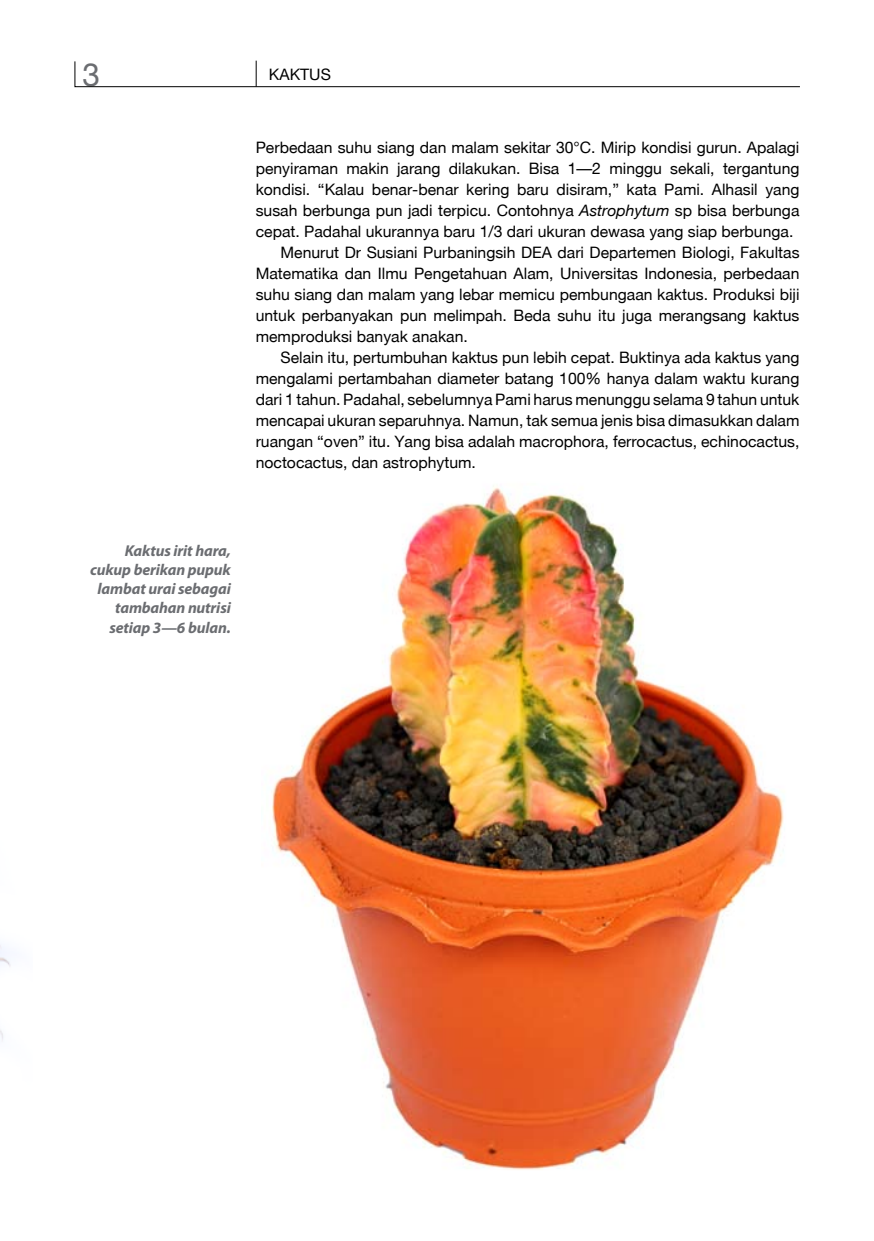
<style>
.page{position:relative;width:874px;height:1241px;background:#fff}
.page>*{position:absolute;margin:0;border:0;box-sizing:border-box;transform-origin:0 0}
.t1{font:31.5px "Helvetica Neue";color:#6b6d71}
.t2{font:15.75px "Helvetica Neue";color:#000}
.t3{font:italic 700 15.75px/19.2px "Myriad Pro";letter-spacing:-.01em;color:#6b6d71;text-align:right}
.s1{font-style:italic}
</style>
<div class="page">
<svg style="left:74px;top:60px;width:726px;height:28px"></svg>
<img style="left:0;top:945px;width:11px;height:96px">
<img style="left:272px;top:486px;width:512px;height:684px">
<h1 class="t1" style="left:82px;top:56px;width:19px">3</h1>
<p class="t2" style="left:269px;top:65px;width:63px">KAKTUS</p>
<p class="t2" style="left:255px;top:138px;width:545px">Perbedaan suhu siang dan malam sekitar 30°C. Mirip kondisi gurun. Apalagi</p>
<p class="t2" style="left:255px;top:159px;width:545px">penyiraman makin jarang dilakukan. Bisa 1—2 minggu sekali, tergantung</p>
<p class="t2" style="left:255px;top:180px;width:545px">kondisi. “Kalau benar-benar kering baru disiram,” kata Pami. Alhasil yang</p>
<p class="t2" style="left:255px;top:201px;width:545px">susah berbunga pun jadi terpicu. Contohnya <span class="s1">Astrophytum</span> sp bisa berbunga</p>
<p class="t2" style="left:255px;top:222px;width:539px">cepat. Padahal ukurannya baru 1/3 dari ukuran dewasa yang siap berbunga.</p>
<p class="t2" style="left:280px;top:243px;width:520px">Menurut Dr Susiani Purbaningsih DEA dari Departemen Biologi, Fakultas</p>
<p class="t2" style="left:255px;top:264px;width:545px">Matematika dan Ilmu Pengetahuan Alam, Universitas Indonesia, perbedaan</p>
<p class="t2" style="left:255px;top:285px;width:545px">suhu siang dan malam yang lebar memicu pembungaan kaktus. Produksi biji</p>
<p class="t2" style="left:255px;top:306px;width:545px">untuk perbanyakan pun melimpah. Beda suhu itu juga merangsang kaktus</p>
<p class="t2" style="left:255px;top:327px;width:213px">memproduksi banyak anakan.</p>
<p class="t2" style="left:280px;top:348px;width:520px">Selain itu, pertumbuhan kaktus pun lebih cepat. Buktinya ada kaktus yang</p>
<p class="t2" style="left:255px;top:369px;width:545px">mengalami pertambahan diameter batang 100% hanya dalam waktu kurang</p>
<p class="t2" style="left:255px;top:390px;width:545px">dari 1 tahun. Padahal, sebelumnya Pami harus menunggu selama 9 tahun untuk</p>
<p class="t2" style="left:255px;top:411px;width:545px">mencapai ukuran separuhnya. Namun, tak semua jenis bisa dimasukkan dalam</p>
<p class="t2" style="left:255px;top:432px;width:545px">ruangan “oven” itu. Yang bisa adalah macrophora, ferrocactus, echinocactus,</p>
<p class="t2" style="left:255px;top:453px;width:221px">noctocactus, dan astrophytum.</p>
<p class="t3" style="left:90px;top:541px;width:142px">Kaktus irit hara, cukup berikan pupuk lambat urai sebagai tambahan nutrisi setiap 3—6 bulan.</p>
</div>
